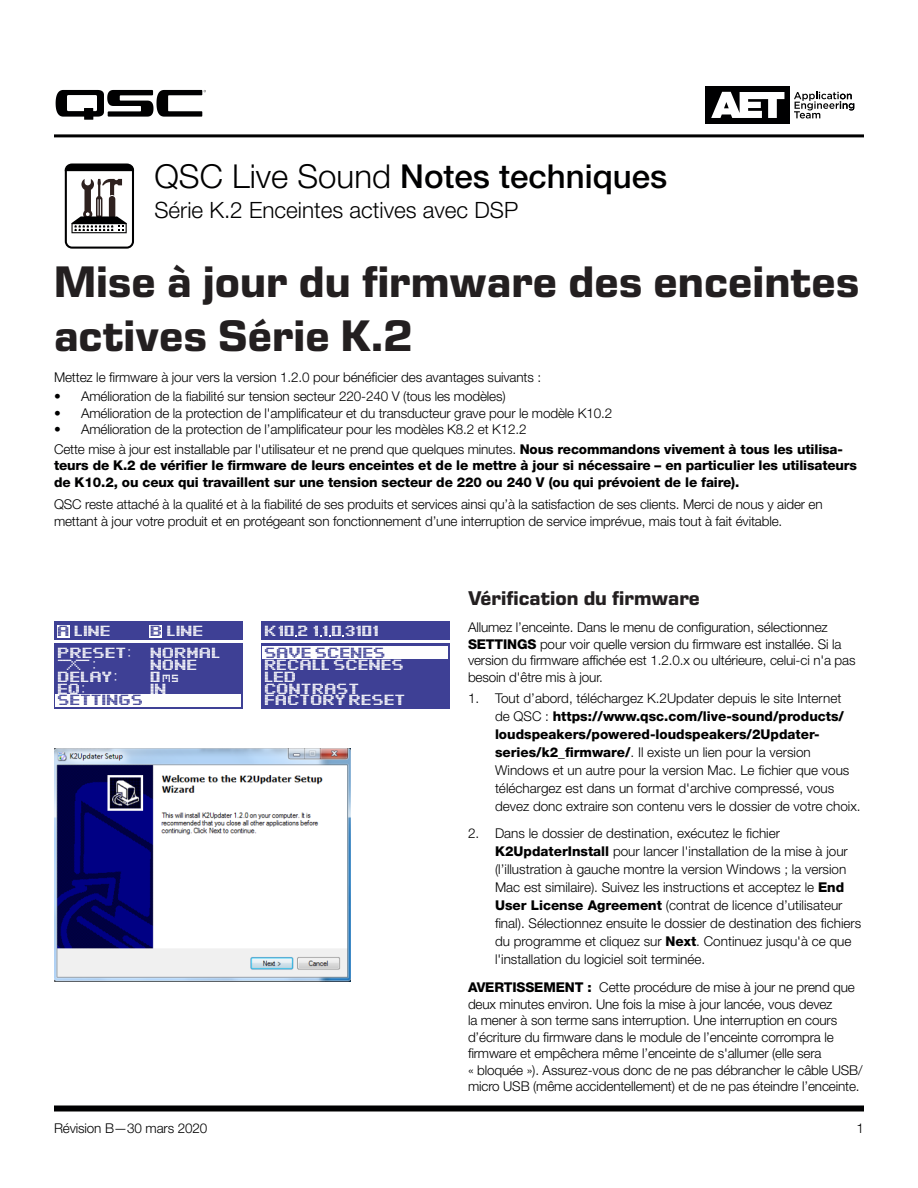
<style>
.page{position:relative;width:918px;height:1188px;background:#fff}
.page>*{position:absolute;margin:0;border:0;box-sizing:border-box;transform-origin:0 0}
.t1{font:700 45px/54px "Eurostile Next LT Pro";color:#231f20}
.t2{font:500 33px "Helvetica Neue LT Pro";color:#000001}
.t3{font:300 22.5px "Helvetica Neue LT Pro";color:#000001}
.SubheadSegments{font:700 20.25px "Eurostile Next LT Pro";color:#231f20}
.Body_text{font:300 13.5px/18px "Helvetica Neue LT Pro";letter-spacing:-.01em;color:#000001}
.Body_text-2{font:800 13.5px/16.5px "Helvetica Neue LT Pro";letter-spacing:-.01em;color:#000001}
.t4{font:10.35px/11.7px "QS Cdot";color:#fefefe}
.s1{font-weight:300}
.s2{color:#3e4095}
.s3{color:#fff}
.s4{font-weight:800}
</style>
<div class="page">
<div style="left:54px;top:1106px;width:810px;height:6px;background:#000001"></div>
<div style="left:705px;top:86px;width:85px;height:38px;background:#000001"></div>
<svg style="left:711px;top:92px;width:73px;height:26px"></svg>
<svg style="left:794px;top:92px;width:60px;height:27px"></svg>
<hr style="left:54px;top:134px;width:810px;height:3px;background:#000001">
<svg style="left:56px;top:90px;width:150px;height:30px"></svg>
<svg style="left:65px;top:164px;width:69px;height:85px"></svg>
<img style="left:54px;top:748px;width:297px;height:234px">
<div style="left:54px;top:621px;width:189px;height:88px;background:#3e4095"></div>
<div style="left:57px;top:625px;width:13px;height:12px;background:#fefefe"></div>
<div style="left:55px;top:694px;width:186px;height:12px;background:#fefefe"></div>
<div style="left:149px;top:625px;width:13px;height:12px;background:#fefefe"></div>
<hr style="left:54px;top:640px;width:189px;height:3px;background:#fefefe">
<div style="left:261px;top:621px;width:189px;height:88px;background:#3e4095"></div>
<div style="left:262px;top:647px;width:186px;height:12px;background:#fefefe"></div>
<hr style="left:261px;top:640px;width:189px;height:3px;background:#fefefe">
<h2 class="t2" style="left:154px;top:156px;width:514px"><span class="s1">QSC Live Sound</span> Notes techniques</h2>
<h3 class="t3" style="left:154px;top:196px;width:365px">Série K.2 Enceintes actives avec DSP</h3>
<p class="t1" style="left:54px;top:255px;width:807px">Mise à jour du firmware des enceintes actives Série K.2</p>
<p class="Body_text" style="left:54px;top:368px;width:489px">Mettez le firmware à jour vers la version 1.2.0 pour bénéficier des avantages suivants :</p>
<p class="Body_text" style="left:54px;top:387px;width:453px">• Amélioration de la fiabilité sur tension secteur 220-240 V (tous les modèles)</p>
<p class="Body_text" style="left:54px;top:404px;width:560px">• Amélioration de la protection de l'amplificateur et du transducteur grave pour le modèle K10.2</p>
<p class="Body_text" style="left:54px;top:420px;width:474px">• Amélioration de la protection de l’amplificateur pour les modèles K8.2 et K12.2</p>
<p class="Body_text-2" style="left:54px;top:441px;width:805px"><span class="s1">Cette mise à jour est installable par l'utilisateur et ne prend que quelques minutes.</span> Nous recommandons vivement à tous les utilisa&shy;teurs de K.2 de vérifier le firmware de leurs enceintes et de le mettre à jour si nécessaire – en particulier les utilisateurs de K10.2, ou ceux qui travaillent sur une tension secteur de 220 ou 240 V (ou qui prévoient de le faire).</p>
<p class="Body_text" style="left:54px;top:496px;width:770px;line-height:16.5px">QSC reste attaché à la qualité et à la fiabilité de ses produits et services ainsi qu’à la satisfaction de ses clients. Merci de nous y aider en mettant à jour votre produit et en protégeant son fonctionnement d’une interruption de service imprévue, mais tout à fait évitable.</p>
<p class="t4" style="left:58px;top:621px;width:74px;line-height:22px"><span class="s2">A</span> L I N E<br>P R E S E T:</p>
<p class="t4" style="left:58px;top:660px;width:86px">^:<br>D E L A Y :<br>E Q :<br><span class="s2">S E T T I N G S</span></p>
<p class="t4" style="left:151px;top:621px;width:71px;line-height:22px"><span class="s2">B</span> L I N E<br>N O R M A L</p>
<p class="t4" style="left:151px;top:660px;width:48px">N O N E<br>0 m s<br>I N</p>
<p class="t4" style="left:265px;top:621px;width:121px;line-height:22px">K 1 0 2 1 1 0 3 1 0 1<br><span class="s2">S A V E S C E N E S</span></p>
<p class="t4" style="left:265px;top:660px;width:141px">R E C A L L S C E N E S<br>L E D<br>C O N T R A S T<br><span class="s3">F A C T O R Y R E S E T</span></p>
<p class="SubheadSegments" style="left:468px;top:587px;width:233px">Vérification du firmware</p>
<p class="Body_text" style="left:468px;top:619px;width:389px;line-height:16.5px">Allumez l’enceinte. Dans le menu de configuration, sélectionnez <span class="s4">SETTINGS</span> pour voir quelle version du firmware est installée. Si la version du firmware affichée est 1.2.0.x ou ultérieure, celui-ci n'a pas besoin d'être mis à jour.</p>
<p class="Body_text" style="left:495px;top:689px;width:367px;text-indent:-27px">1. Tout d’abord, téléchargez K.2Updater depuis le site Internet<br>de QSC : <span class="s4">https://www.qsc.com/live-sound/products/ loudspeakers/powered-loudspeakers/2Updater&shy;series/k2_firmware/</span>. Il existe un lien pour la version Windows et un autre pour la version Mac. Le fichier que vous téléchargez est dans un format d'archive compressé, vous devez donc extraire son contenu vers le dossier de votre choix.</p>
<p class="Body_text" style="left:495px;top:824px;width:368px;text-indent:-27px">2. Dans le dossier de destination, exécutez le fichier <span class="s4">K2UpdaterInstall</span> pour lancer l'installation de la mise à jour (l’illustration à gauche montre la version Windows ; la version Mac est similaire). Suivez les instructions et acceptez le <span class="s4">End User License Agreement</span> (contrat de licence d’utilisateur final). Sélectionnez ensuite le dossier de destination des fichiers du programme et cliquez sur <span class="s4">Next</span>. Continuez jusqu'à ce que l'installation du logiciel soit terminée.</p>
<p class="Body_text" style="left:468px;top:979px;width:396px;line-height:16.5px"><span class="s4">AVERTISSEMENT :</span> Cette procédure de mise à jour ne prend que deux minutes environ. Une fois la mise à jour lancée, vous devez<br>la mener à son terme sans interruption. Une interruption en cours d’écriture du firmware dans le module de l’enceinte corrompra le firmware et empêchera même l’enceinte de s'allumer (elle sera<br>« bloquée »). Assurez-vous donc de ne pas débrancher le câble USB/ micro USB (même accidentellement) et de ne pas éteindre l’enceinte.</p>
<p class="Body_text" style="left:54px;top:1119px;width:155px">Révision B—30 mars 2020</p>
<p class="Body_text" style="left:856px;top:1119px;width:9px">1</p>
</div>
